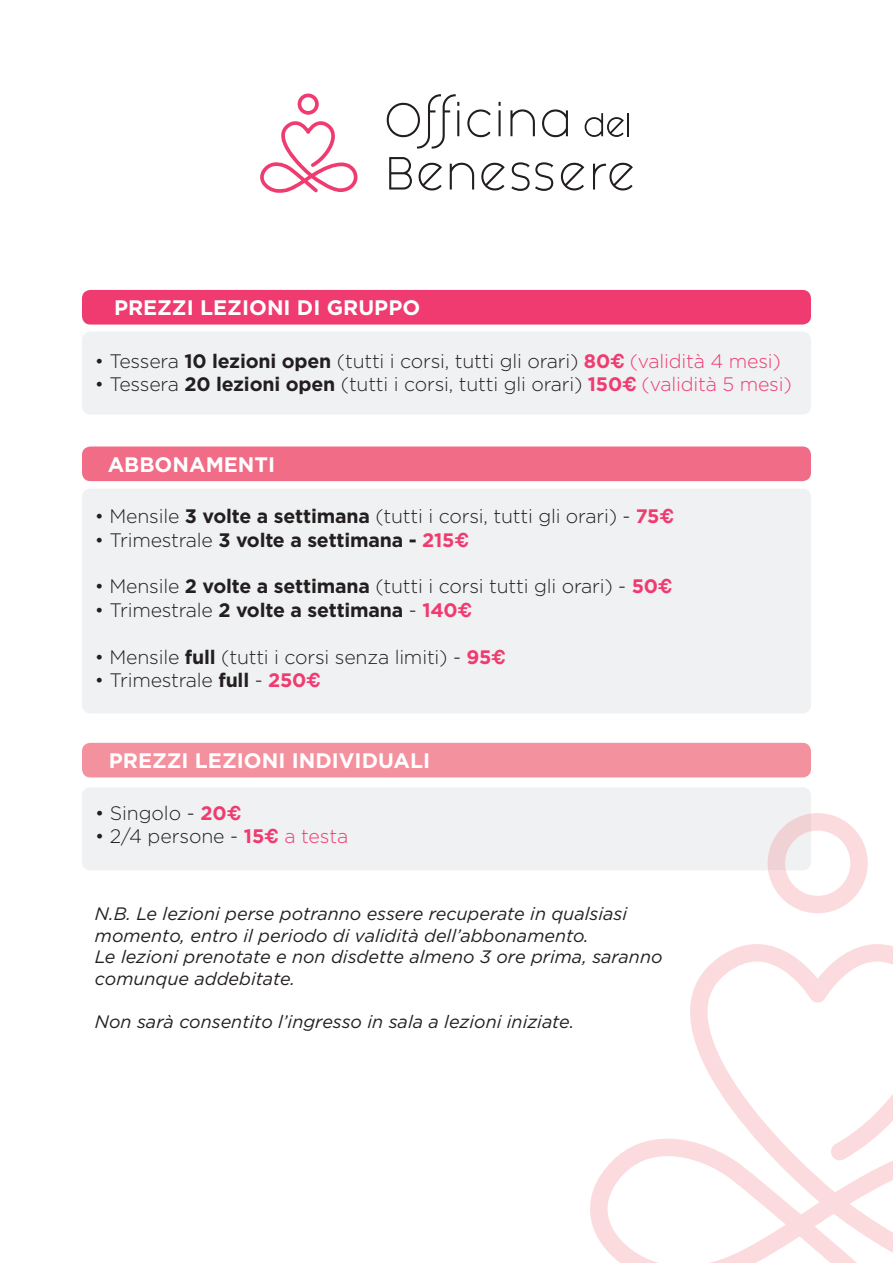
<style>
.page{position:relative;width:893px;height:1263px;background:#fff}
.page>*{position:absolute;margin:0;border:0;box-sizing:border-box;transform-origin:0 0}
.t1{font:700 21px "Gotham";color:#fff}
.t2{font:300 19.5px "Gotham";letter-spacing:-.01em;color:#231f20}
.t3{font:700 19.5px "Gotham";letter-spacing:-.01em;color:#231f20}
.t4{font:italic 18px/21.6px "Gotham";color:#231f20}
.s1{font-weight:700}
.s2{font-weight:700;color:#ef3b70}
.s3{font-family:"Helvetica";font-weight:700;color:#ef3b70}
.s4{color:#ef3b70}
.s5{font-weight:300}
.s6{font-family:"Helvetica";color:#ef3b70}
</style>
<div class="page">
<div style="left:82px;top:332px;width:729px;height:83px;background:#f0f1f2;border-radius:9px"></div>
<div style="left:82px;top:489px;width:729px;height:224px;background:#f0f1f2;border-radius:9px"></div>
<div style="left:82px;top:787px;width:729px;height:83px;background:#f0f1f2;border-radius:9px"></div>
<svg style="left:768px;top:813px;width:100px;height:100px"></svg>
<svg style="left:590px;top:944px;width:303px;height:319px"></svg>
<svg style="left:298px;top:94px;width:21px;height:21px"></svg>
<svg style="left:260px;top:121px;width:97px;height:72px"></svg>
<svg style="left:387px;top:94px;width:72px;height:55px"></svg>
<svg style="left:467px;top:109px;width:24px;height:28px"></svg>
<svg style="left:499px;top:102px;width:2px;height:34px"></svg>
<svg style="left:510px;top:109px;width:25px;height:27px"></svg>
<svg style="left:542px;top:109px;width:26px;height:28px"></svg>
<svg style="left:585px;top:113px;width:44px;height:24px"></svg>
<svg style="left:389px;top:157px;width:23px;height:33px"></svg>
<svg style="left:419px;top:163px;width:23px;height:27px"></svg>
<svg style="left:450px;top:163px;width:24px;height:27px"></svg>
<svg style="left:481px;top:163px;width:24px;height:27px"></svg>
<svg style="left:511px;top:162px;width:42px;height:29px"></svg>
<svg style="left:561px;top:163px;width:23px;height:27px"></svg>
<svg style="left:593px;top:163px;width:40px;height:27px"></svg>
<div style="left:82px;top:290px;width:729px;height:35px;background:#ef3b70;border-radius:9px"></div>
<div style="left:82px;top:446px;width:729px;height:35px;background:#f16c86;border-radius:9px"></div>
<div style="left:82px;top:743px;width:729px;height:34px;background:#f4919e;border-radius:9px"></div>
<p class="t1" style="left:114px;top:296px;width:308px">PREZZI LEZIONI DI GRUPPO</p>
<p class="t2" style="left:95px;top:350px;width:687px">• Tessera <span class="s1">10 lezioni open</span> (tutti i corsi, tutti gli orari) <span class="s2">80</span><span class="s3">€</span> <span class="s4">(validità 4 mesi)</span></p>
<p class="t2" style="left:95px;top:374px;width:698px">• Tessera <span class="s1">20 lezioni open</span> (tutti i corsi, tutti gli orari) <span class="s2">150</span><span class="s3">€</span> <span class="s4">(validità 5 mesi)</span></p>
<p class="t1" style="left:108px;top:452px;width:169px">ABBONAMENTI</p>
<p class="t2" style="left:95px;top:506px;width:580px">• Mensile <span class="s1">3 volte a settimana</span> (tutti i corsi, tutti gli orari) - <span class="s2">75</span><span class="s3">€</span></p>
<p class="t3" style="left:95px;top:528px;width:375px"><span class="s5">• Trimestrale</span> 3 volte a settimana - <span class="s4">215</span><span class="s6">€</span></p>
<p class="t2" style="left:95px;top:576px;width:579px">• Mensile <span class="s1">2 volte a settimana</span> (tutti i corsi tutti gli orari) - <span class="s2">50</span><span class="s3">€</span></p>
<p class="t3" style="left:95px;top:599px;width:379px"><span class="s5">• Trimestrale</span> 2 volte a settimana <span class="s5">-</span> <span class="s4">140</span><span class="s6">€</span></p>
<p class="t2" style="left:95px;top:646px;width:412px">• Mensile <span class="s1">full</span> (tutti i corsi senza limiti) - <span class="s2">95</span><span class="s3">€</span></p>
<p class="t2" style="left:95px;top:669px;width:227px">• Trimestrale <span class="s1">full</span> - <span class="s2">250</span><span class="s3">€</span></p>
<p class="t1" style="left:109px;top:748px;width:323px">PREZZI LEZIONI INDIVIDUALI</p>
<p class="t2" style="left:95px;top:802px;width:148px">• Singolo - <span class="s2">20</span><span class="s3">€</span></p>
<p class="t2" style="left:95px;top:826px;width:255px">• 2/4 persone - <span class="s2">15</span><span class="s3">€</span> <span class="s4">a testa</span></p>
<p class="t4" style="left:95px;top:903px;width:569px">N.B. Le lezioni perse potranno essere recuperate in qualsiasi momento, entro il periodo di validità dell’abbonamento.<br>Le lezioni prenotate e non disdette almeno 3 ore prima, saranno comunque addebitate.</p>
<p class="t4" style="left:95px;top:1011px;width:481px">Non sarà consentito l’ingresso in sala a lezioni iniziate.</p>
</div>
